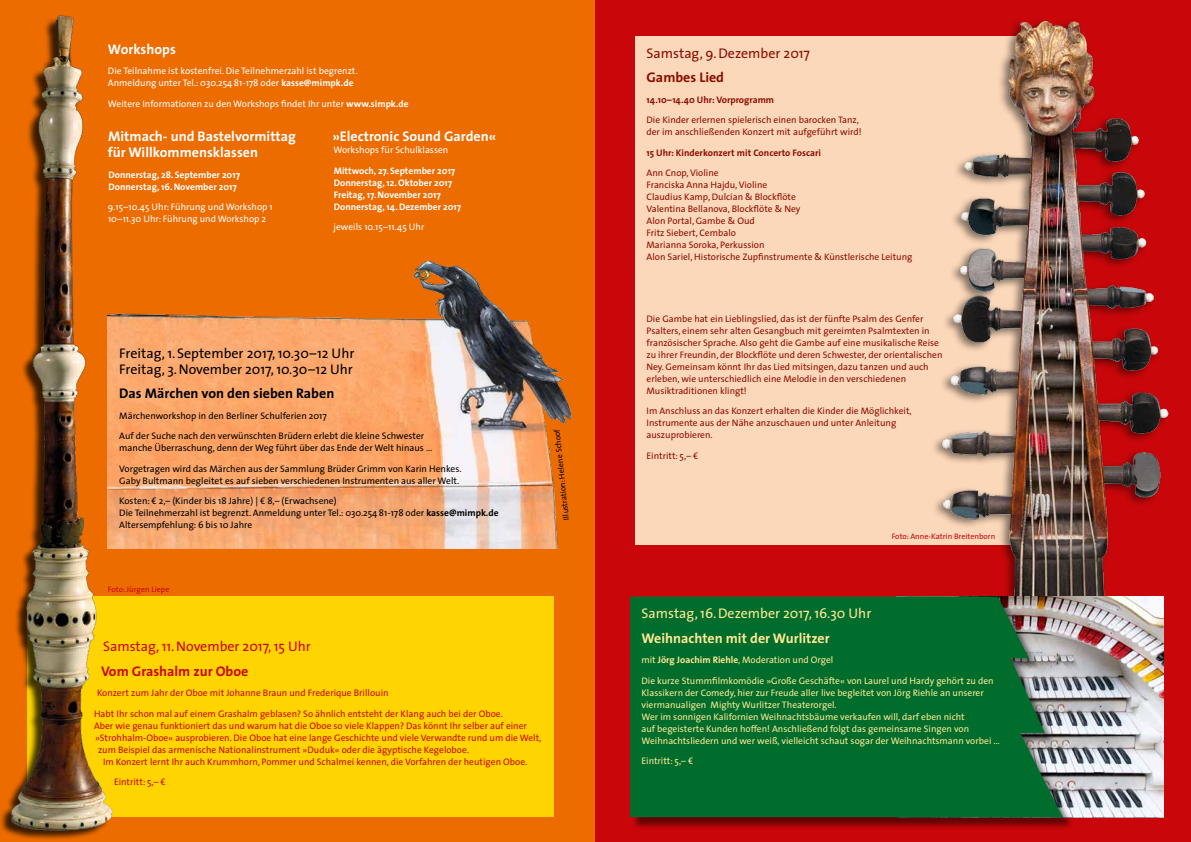
<style>
.page{position:relative;width:1191px;height:842px;background:#fff}
.page>*{position:absolute;margin:0;border:0;box-sizing:border-box;transform-origin:0 0}
.t1{font:700 14px/16px "The Sans";color:#fff}
.t2{font:14px/16px "The Sans";color:#000}
.t3{font:14px "The Sans";color:#ffe995}
.t4{font:14px "The Sans";color:#c9070a}
.t5{font:700 14px "The Sans";color:#000}
.t6{font:700 14px "The Sans";color:#ffe995}
.t7{font:14px "The Sans";color:#8d0c00}
.t8{font:700 14px "The Sans";color:#c9070a}
.t9{font:700 14px "The Sans";color:#8d0c00}
.t10{font:9.5px/12px "The Sans";color:#8d0c00}
.t11{font:9.5px/20.5px "The Sans";color:#c9070a}
.t12{font:9.5px/20.5px "The Sans";color:#000}
.t13{font:9.5px/12px "The Sans";color:#ffe995}
.t14{font:9.5px/12px "The Sans";color:#fff}
.t15{font:700 9.5px/12px "The Sans";color:#fff}
.t16{font:700 9.5px "The Sans";color:#8d0c00}
.t17{font:8px "The Sans";color:#c9070a}
.t18{font:8px "The Sans";color:#000}
.s1{font-weight:700}
</style>
<div class="page">
<div style="left:0;top:0;width:595px;height:842px;background:#ed6c00"></div>
<div style="left:595px;top:0;width:596px;height:842px;background:#c9070a"></div>
<div style="left:635px;top:36px;width:404px;height:509px;background:#fcd8ba"></div>
<div style="left:930px;top:18px;width:240px;height:591px;background:#000;opacity:.5"></div>
<img style="left:936px;top:18px;width:234px;height:579px">
<img style="left:1062px;top:596px;width:101px;height:221px">
<div style="left:28px;top:596px;width:525px;height:221px;background:#ffd400"></div>
<div style="left:631px;top:598px;width:443px;height:231px;background:#000;opacity:.5"></div>
<svg style="left:630px;top:596px;width:432px;height:221px;background:#0c6f34"></svg>
<img style="left:120px;top:261px;width:452px;height:288px">
<img style="left:5px;top:15px;width:115px;height:825px">
<h1 class="t1" style="left:108px;top:41px;width:69px">Workshops</h1>
<p class="t14" style="left:108px;top:65px;width:251px">Die Teilnahme ist kostenfrei. Die Teilnehmerzahl ist begrenzt.<br>Anmeldung unter Tel.: 030.254 81-178 oder <span class="s1">kasse@mimpk.de</span></p>
<p class="t14" style="left:108px;top:97px;width:302px">Weitere Informationen zu den Workshops findet Ihr unter <span class="s1">www.simpk.de</span></p>
<h1 class="t1" style="left:108px;top:128px;width:189px">Mitmach- und Bastelvormittag für Willkommensklassen</h1>
<p class="t15" style="left:108px;top:168px;width:133px">Donnerstag, 28. September 2017<br>Donnerstag, 16.November 2017</p>
<p class="t14" style="left:108px;top:201px;width:166px">9.15–10.45 Uhr: Führung und Workshop 1<br>10–11.30 Uhr: Führung und Workshop 2</p>
<h1 class="t1" style="left:332px;top:128px;width:165px">»Electronic Sound Garden«</h1>
<p class="t14" style="left:333px;top:144px;width:116px">Workshops für Schulklassen</p>
<p class="t15" style="left:334px;top:164px;width:129px">Mittwoch, 27. September 2017<br>Donnerstag, 12.Oktober 2017<br>Freitag, 17.November 2017<br>Donnerstag, 14.Dezember 2017</p>
<p class="t14" style="left:334px;top:221px;width:92px">jeweils 10.15–11.45 Uhr</p>
<h1 class="t2" style="left:119px;top:344px;width:237px">Freitag, 1. September 2017, 10.30–12 Uhr<br>Freitag, 3.November 2017, 10.30–12 Uhr</h1>
<h1 class="t5" style="left:119px;top:381px;width:216px">Das Märchen von den sieben Raben</h1>
<p class="t12" style="left:119px;top:405px;width:306px">Märchenworkshop in den Berliner Schulferien 2017<br>Auf der Suche nach den verwünschten Brüdern erlebt die kleine Schwester</p>
<p class="t12" style="left:119px;top:437px;width:344px">manche Überraschung, denn der Weg führt über das Ende der Welt hinaus …<br>Vorgetragen wird das Märchen aus der Sammlung Brüder Grimm von Karin Henkes.</p>
<p class="t12" style="left:119px;top:470px;width:341px">Gaby Bultmann begleitet es auf sieben verschiedenen Instrumenten aus aller Welt.<br>Kosten: € 2,– (Kinder bis 18 Jahre) | € 8,– (Erwachsene)</p>
<p class="t12" style="left:119px;top:506px;width:381px;line-height:12px">Die Teilnehmerzahl ist begrenzt. Anmeldung unter Tel.: 030.254 81-178 oder <span class="s1">kasse@mimpk.de<br></span>Altersempfehlung: 6 bis 10 Jahre</p>
<p class="t18" style="left:559px;top:521px;width:93px;rotate:-96deg">Illustration: Helene Schoof</p>
<p class="t17" style="left:108px;top:583px;width:63px">Foto: Jürgen Liepe</p>
<h1 class="t4" style="left:103px;top:635px;width:209px">Samstag, 11.November 2017, 15 Uhr</h1>
<h1 class="t8" style="left:101px;top:659px;width:149px">Vom Grashalm zur Oboe</h1>
<p class="t11" style="left:94px;top:682px;width:410px;text-indent:3px">Konzert zum Jahr der Oboe mit Johanne Braun und Frederique Brillouin<br>Habt Ihr schon mal auf einem Grashalm geblasen? So ähnlich entsteht der Klang auch bei der Oboe.</p>
<p class="t11" style="left:94px;top:715px;width:434px">Aber wie genau funktioniert das und warum hat die Oboe so viele Klappen? Das könnt Ihr selber auf einer</p>
<p class="t11" style="left:95px;top:727px;width:448px">»Strohhalm-Oboe« ausprobieren. Die Oboe hat eine lange Geschichte und viele Verwandte rund um die Welt,</p>
<p class="t11" style="left:98px;top:739px;width:373px">zum Beispiel das armenische Nationalinstrument »Duduk« oder die ägyptische Kegeloboe.</p>
<p class="t11" style="left:103px;top:751px;width:426px">Im Konzert lernt Ihr auch Krummhorn, Pommer und Schalmei kennen, die Vorfahren der heutigen Oboe.</p>
<p class="t11" style="left:114px;top:771px;width:53px">Eintritt: 5,– €</p>
<h1 class="t7" style="left:646px;top:41px;width:165px">Samstag, 9.Dezember 2017</h1>
<h1 class="t9" style="left:646px;top:66px;width:79px">Gambes Lied</h1>
<p class="t16" style="left:646px;top:91px;width:129px">14.10–14.40 Uhr: Vorprogramm</p>
<p class="t10" style="left:646px;top:114px;width:217px">Die Kinder erlernen spielerisch einen barocken Tanz, der im anschließenden Konzert mit aufgeführt wird!</p>
<p class="t16" style="left:646px;top:144px;width:176px">15 Uhr: Kinderkonzert mit Concerto Foscari</p>
<p class="t10" style="left:646px;top:167px;width:267px">Ann Cnop, Violine<br>Franciska Anna Hajdu, Violine<br>Claudius Kamp, Dulcian &amp; Blockflöte<br>Valentina Bellanova, Blockflöte &amp; Ney<br>Alon Portal, Gambe &amp; Oud<br>Fritz Siebert, Cembalo<br>Marianna Soroka, Perkussion<br>Alon Sariel, Historische Zupfinstrumente &amp; Künstlerische Leitung</p>
<p class="t10" style="left:646px;top:312px;width:297px">Die Gambe hat ein Lieblingslied, das ist der fünfte Psalm des Genfer Psalters, einem sehr alten Gesangbuch mit gereimten Psalmtexten in französischer Sprache. Also geht die Gambe auf eine musikalische Reise zu ihrer Freundin, der Blockflöte und deren Schwester, der orientalischen Ney. Gemeinsam könnt Ihr das Lied mitsingen, dazu tanzen und auch erleben, wie unterschiedlich eine Melodie in den verschiedenen Musiktraditionen klingt!</p>
<p class="t10" style="left:646px;top:405px;width:267px">Im Anschluss an das Konzert erhalten die Kinder die Möglichkeit,<br>Instrumente aus der Nähe anzuschauen und unter Anleitung auszuprobieren.</p>
<p class="t10" style="left:646px;top:449px;width:53px">Eintritt: 5,– €</p>
<p class="t17" style="left:891px;top:530px;width:105px">Foto: Anne-Katrin Breitenborn</p>
<h1 class="t3" style="left:641px;top:602px;width:231px">Samstag, 16.Dezember 2017, 16.30 Uhr</h1>
<h1 class="t6" style="left:641px;top:626px;width:190px">Weihnachten mit der Wurlitzer</h1>
<p class="t13" style="left:641px;top:649px;width:354px;line-height:20.5px">mit <span class="s1">Jörg Joachim Riehle</span>, Moderation und Orgel<br>Die kurze Stummfilmkomödie »Große Geschäfte« von Laurel und Hardy gehört zu den</p>
<p class="t13" style="left:641px;top:686px;width:360px">Klassikern der Comedy, hier zur Freude aller live begleitet von Jörg Riehle an unserer viermanualigen Mighty Wurlitzer Theaterorgel.<br>Wer im sonnigen Kalifornien Weihnachtsbäume verkaufen will, darf eben nicht<br>auf begeisterte Kunden hoffen! Anschließend folgt das gemeinsame Singen von Weihnachtsliedern und wer weiß, vielleicht schaut sogar der Weihnachtsmann vorbei …</p>
<p class="t13" style="left:641px;top:755px;width:53px">Eintritt: 5,– €</p>
</div>
